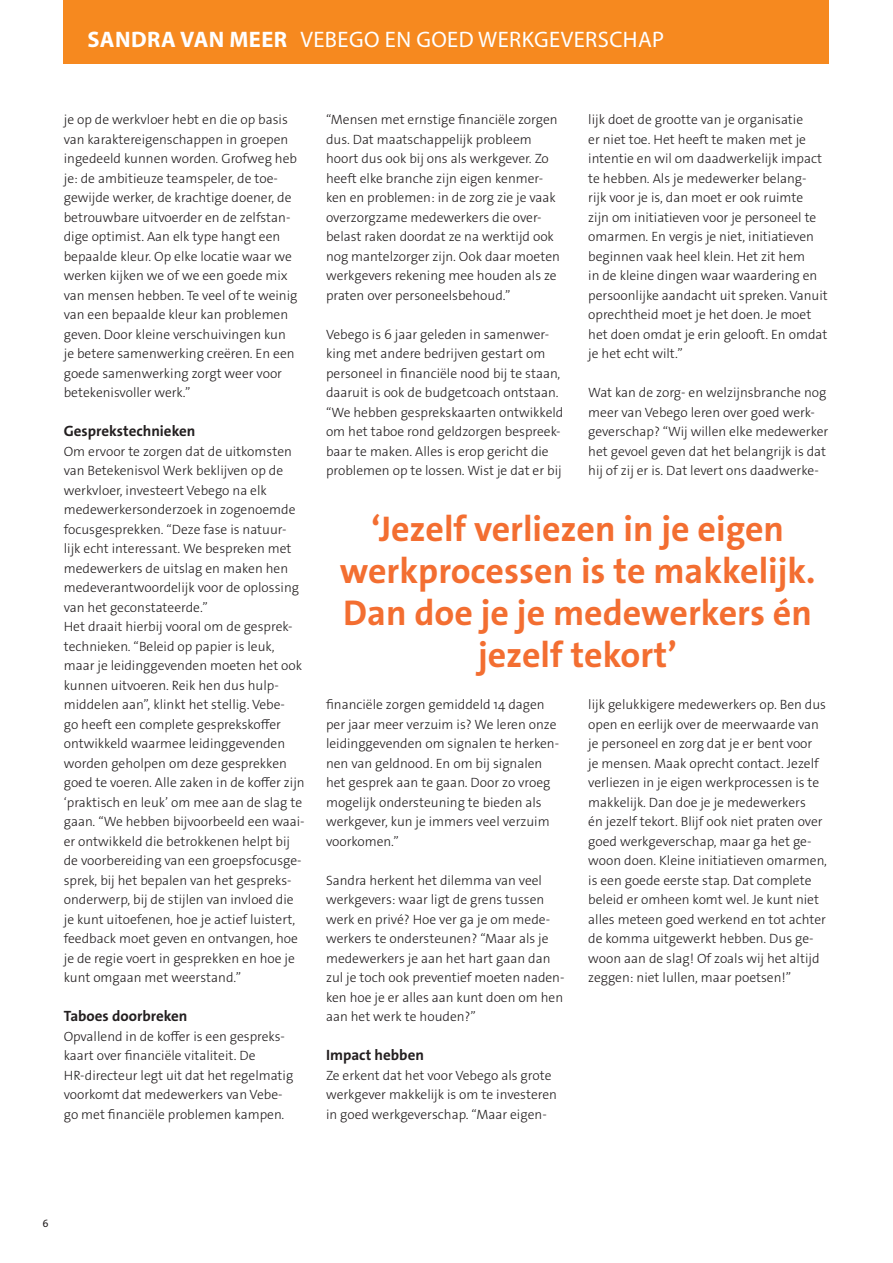
<style>
.page{position:relative;width:893px;height:1263px;background:#fff}
.page>*{position:absolute;margin:0;border:0;box-sizing:border-box;transform-origin:0 0}
.t1{font:700 36px/42px "The Sans Os F";color:#f36e31;text-align:center}
.t2{font:22.5px "Myriad Pro";letter-spacing:.02em;color:#fff}
.t3{font:700 15px "The Sans Os F";color:#231f20}
.t4{font:300 13.5px/19.5px "The Sans Os F";color:#231f20}
.t5{font:10.5px "The Sans Os F";color:#231f20}
.s1{font-weight:700}
</style>
<div class="page">
<div style="left:64px;top:0;width:765px;height:64px;background:#f6891f"></div>
<h2 class="t2" style="left:87px;top:25px;width:578px"><span class="s1">SANDRA VAN MEER</span> VEBEGO EN GOED WERKGEVERSCHAP</h2>
<p class="t4" style="left:64px;top:110px;width:235px">je op de werkvloer hebt en die op basis van karaktereigenschappen in groepen ingedeeld kunnen worden. Grofweg heb je: de ambitieuze teamspeler, de toe&shy;gewijde werker, de krachtige doener, de betrouwbare uitvoerder en de zelfstan&shy;dige optimist. Aan elk type hangt een bepaalde kleur. Op elke locatie waar we werken kijken we of we een goede mix van mensen hebben. Te veel of te weinig van een bepaalde kleur kan problemen geven. Door kleine verschuivingen kun je betere samenwerking creëren. En een goede samenwerking zorgt weer voor betekenisvoller werk.”</p>
<p class="t3" style="left:64px;top:421px;width:133px">Gesprekstechnieken</p>
<p class="t4" style="left:64px;top:441px;width:242px">Om ervoor te zorgen dat de uitkomsten van Betekenisvol Werk beklijven op de werkvloer, investeert Vebego na elk medewerkersonderzoek in zogenoemde focusgesprekken. “Deze fase is natuur&shy;lijk echt interessant. We bespreken met medewerkers de uitslag en maken hen medeverantwoordelijk voor de oplossing van het geconstateerde.”<br>Het draait hierbij vooral om de gesprek&shy;technieken. “Beleid op papier is leuk, maar je leidinggevenden moeten het ook kunnen uitvoeren. Reik hen dus hulp&shy;middelen aan”, klinkt het stellig. Vebe-<br>go heeft een complete gesprekskoffer ontwikkeld waarmee leidinggevenden worden geholpen om deze gesprekken goed te voeren. Alle zaken in de koffer zijn ‘praktisch en leuk’ om mee aan de slag te gaan. “We hebben bijvoorbeeld een waai&shy;er ontwikkeld die betrokkenen helpt bij de voorbereiding van een groepsfocusge&shy;sprek, bij het bepalen van het gespreks&shy;onderwerp, bij de stijlen van invloed die je kunt uitoefenen, hoe je actief luistert, feedback moet geven en ontvangen, hoe je de regie voert in gesprekken en hoe je kunt omgaan met weerstand.”</p>
<p class="t3" style="left:64px;top:1006px;width:125px">Taboes doorbreken</p>
<p class="t4" style="left:64px;top:1026px;width:231px">Opvallend in de koffer is een gespreks&shy;kaart over financiële vitaliteit. De HR-directeur legt uit dat het regelmatig voorkomt dat medewerkers van Vebe&shy;go met financiële problemen kampen.</p>
<p class="t4" style="left:326px;top:110px;width:235px">“Mensen met ernstige financiële zorgen dus. Dat maatschappelijk probleem hoort dus ook bij ons als werkgever. Zo heeft elke branche zijn eigen kenmer&shy;ken en problemen: in de zorg zie je vaak overzorgzame medewerkers die over&shy;belast raken doordat ze na werktijd ook nog mantelzorger zijn. Ook daar moeten werkgevers rekening mee houden als ze praten over personeelsbehoud.”</p>
<p class="t4" style="left:326px;top:324px;width:239px">Vebego is 6 jaar geleden in samenwer&shy;king met andere bedrijven gestart om personeel in financiële nood bij te staan, daaruit is ook de budgetcoach ontstaan. “We hebben gesprekskaarten ontwikkeld om het taboe rond geldzorgen bespreek&shy;baar te maken. Alles is erop gericht die problemen op te lossen. Wist je dat er bij</p>
<p class="t4" style="left:588px;top:110px;width:241px">lijk doet de grootte van je organisatie<br>er niet toe. Het heeft te maken met je intentie en wil om daadwerkelijk impact te hebben. Als je medewerker belang&shy;rijk voor je is, dan moet er ook ruimte<br>zijn om initiatieven voor je personeel te omarmen. En vergis je niet, initiatieven beginnen vaak heel klein. Het zit hem<br>in de kleine dingen waar waardering en persoonlijke aandacht uit spreken. Vanuit oprechtheid moet je het doen. Je moet het doen omdat je erin gelooft. En omdat je het echt wilt.”</p>
<p class="t4" style="left:588px;top:383px;width:242px">Wat kan de zorg- en welzijnsbranche nog meer van Vebego leren over goed werk&shy;geverschap? “Wij willen elke medewerker het gevoel geven dat het belangrijk is dat hij of zij er is. Dat levert ons daadwerke-</p>
<h1 class="t1" style="left:340px;top:508px;width:477px">‘Jezelf verliezen in je eigen werkprocessen is te makkelijk.<br>Dan doe je je medewerkers én jezelf tekort’</h1>
<p class="t4" style="left:326px;top:695px;width:235px">financiële zorgen gemiddeld 14 dagen per jaar meer verzuim is? We leren onze leidinggevenden om signalen te herken&shy;nen van geldnood. En om bij signalen het gesprek aan te gaan. Door zo vroeg mogelijk ondersteuning te bieden als werkgever, kun je immers veel verzuim voorkomen.”</p>
<p class="t4" style="left:326px;top:870px;width:240px">Sandra herkent het dilemma van veel werkgevers: waar ligt de grens tussen werk en privé? Hoe ver ga je om mede&shy;werkers te ondersteunen? “Maar als je medewerkers je aan het hart gaan dan zul je toch ook preventief moeten naden&shy;ken hoe je er alles aan kunt doen om hen aan het werk te houden?”</p>
<p class="t3" style="left:326px;top:1045px;width:99px">Impact hebben</p>
<p class="t4" style="left:326px;top:1065px;width:233px">Ze erkent dat het voor Vebego als grote werkgever makkelijk is om te investeren in goed werkgeverschap. “Maar eigen-</p>
<p class="t4" style="left:588px;top:695px;width:240px">lijk gelukkigere medewerkers op. Ben dus open en eerlijk over de meerwaarde van je personeel en zorg dat je er bent voor<br>je mensen. Maak oprecht contact. Jezelf verliezen in je eigen werkprocessen is te makkelijk. Dan doe je je medewerkers<br>én jezelf tekort. Blijf ook niet praten over goed werkgeverschap, maar ga het ge&shy;woon doen. Kleine initiatieven omarmen, is een goede eerste stap. Dat complete beleid er omheen komt wel. Je kunt niet alles meteen goed werkend en tot achter de komma uitgewerkt hebben. Dus ge&shy;woon aan de slag! Of zoals wij het altijd zeggen: niet lullen, maar poetsen!”</p>
<p class="t5" style="left:43px;top:1216px;width:8px">6</p>
</div>
